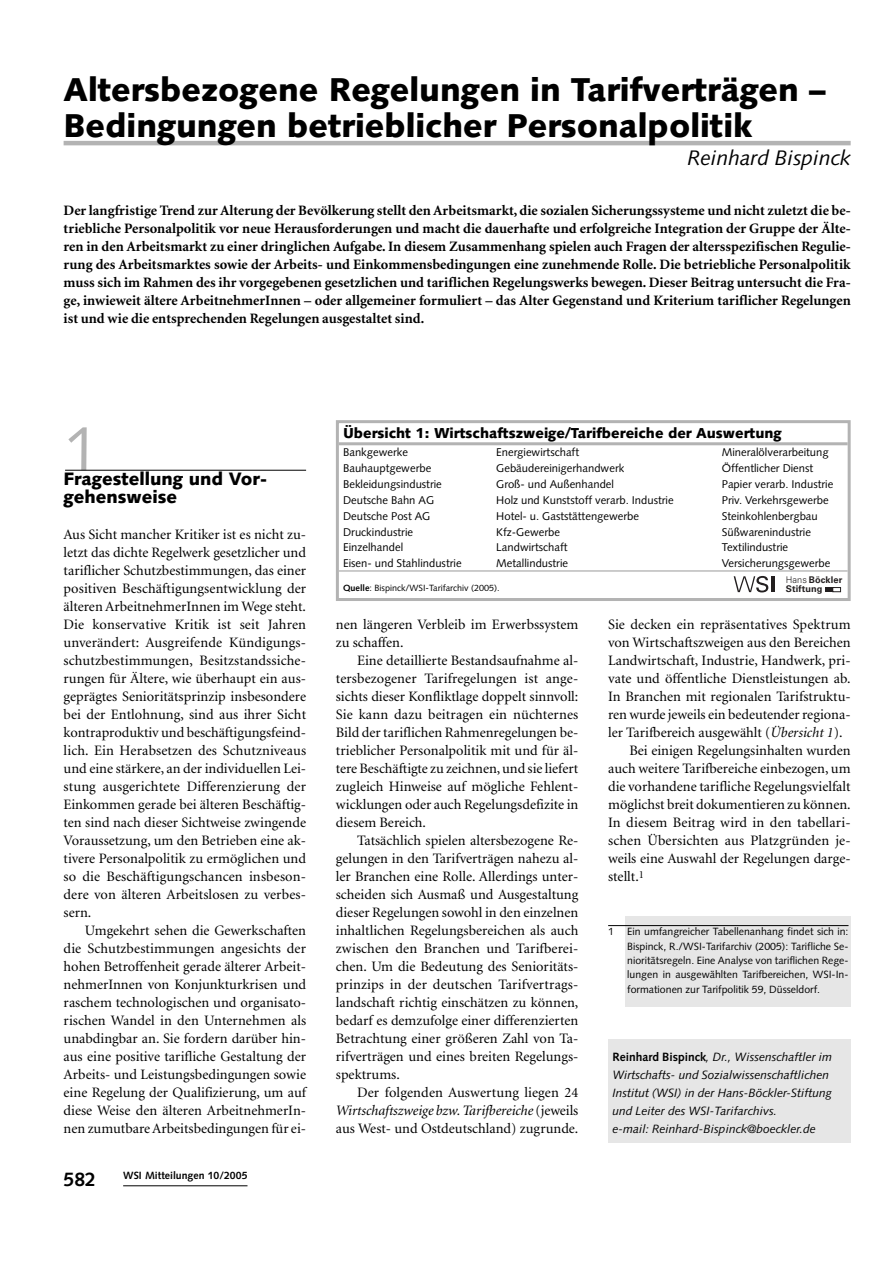
<style>
.page{position:relative;width:893px;height:1263px;background:#fff}
.page>*{position:absolute;margin:0;border:0;box-sizing:border-box;transform-origin:0 0}
.t1{font:63px "Syntax";color:#b3b3b3}
.t2{font:900 33px/36px "Syntax";color:#000}
.t3{font:italic 21px "Syntax";color:#000}
.t4{font:700 19.5px "Syntax";color:#000}
.t5{font:900 18px/18px "Syntax";color:#000}
.t6{font:14.4px/18px "Minion";color:#000;text-align:justify}
.t7{font:700 14.4px/18px "Minion";color:#000;text-align:justify}
.t8{font:900 14.4px "Syntax";color:#000}
.t9{font:italic 12px/18px "Syntax";color:#000}
.t10{font:11.25px "Syntax";color:#000}
.t11{font:10.5px/14.4px "Syntax";color:#000;text-align:justify}
.t12{font:700 10.5px "Syntax";color:#000}
.t13{font:700 9.3px/9.3px "Univers";letter-spacing:.01em;color:#231f20}
.t14{font:9px "Syntax";color:#000}
.s1{font-weight:700}
.s2{font-weight:300}
.s3{font-style:italic}
.s4{font-weight:700;font-style:normal}
</style>
<div class="page">
<hr style="left:123px;top:1185px;width:124px;height:1px;background:#000">
<div style="left:625px;top:916px;width:225px;height:91px;background:#e6e6e6"></div>
<hr style="left:65px;top:470px;width:241px;height:1px;background:#000">
<hr style="left:64px;top:141px;width:786px;height:4px;background:#b3b3b3">
<div style="left:608px;top:1039px;width:242px;height:104px;background:#e6e6e6"></div>
<hr style="left:608px;top:925px;width:240px;height:1px;background:#000">
<hr style="left:339px;top:442px;width:508px;height:3px;background:#b3b3b3">
<hr style="left:339px;top:571px;width:508px;height:1px;background:#999">
<div style="left:336px;top:420px;width:514px;height:181px;border:3px solid #b3b3b3"></div>
<div style="left:832px;top:587px;width:8px;height:5px;border:1px solid #231f20"></div>
<div style="left:824px;top:587px;width:8px;height:5px;background:#231f20"></div>
<svg style="left:733px;top:576px;width:35px;height:16px"></svg>
<hr style="left:771px;top:576px;width:3px;height:16px;background:#231f20">
<h2 class="t2" style="left:64px;top:74px;width:763px">Altersbezogene Regelungen in Tarifverträgen –<br>Bedingungen betrieblicher Personalpolitik</h2>
<h3 class="t3" style="left:687px;top:150px;width:165px">Reinhard Bispinck</h3>
<p class="t7" style="left:64px;top:203px;width:788px">Der langfristige Trend zur Alterung der Bevölkerung stellt den Arbeitsmarkt, die sozialen Sicherungssysteme und nicht zuletzt die be&shy;triebliche Personalpolitik vor neue Herausforderungen und macht die dauerhafte und erfolgreiche Integration der Gruppe der Älte&shy;ren in den Arbeitsmarkt zu einer dringlichen Aufgabe. In diesem Zusammenhang spielen auch Fragen der altersspezifischen Regulie&shy;rung des Arbeitsmarktes sowie der Arbeits- und Einkommensbedingungen eine zunehmende Rolle. Die betriebliche Personalpolitik muss sich im Rahmen des ihr vorgegebenen gesetzlichen und tariflichen Regelungswerks bewegen. Dieser Beitrag untersucht die Fra&shy;ge, inwieweit ältere ArbeitnehmerInnen – oder allgemeiner formuliert – das Alter Gegenstand und Kriterium tariflicher Regelungen ist und wie die entsprechenden Regelungen ausgestaltet sind.</p>
<h1 class="t1" style="left:64px;top:423px;width:37px">1</h1>
<p class="t5" style="left:64px;top:472px;width:205px">Fragestellung und Vor&shy;gehensweise</p>
<p class="t6" style="left:64px;top:527px;width:244px">Aus Sicht mancher Kritiker ist es nicht zu&shy;letzt das dichte Regelwerk gesetzlicher und tariflicher Schutzbestimmungen, das einer positiven Beschäftigungsentwicklung der älteren ArbeitnehmerInnen im Wege steht.<br>Die konservative Kritik ist seit Jahren unverändert: Ausgreifende Kündigungs&shy;schutzbestimmungen, Besitzstandssiche&shy;rungen für Ältere, wie überhaupt ein aus&shy;geprägtes Senioritätsprinzip insbesondere bei der Entlohnung, sind aus ihrer Sicht kontraproduktiv und beschäftigungsfeind&shy;lich. Ein Herabsetzen des Schutzniveaus und eine stärkere, an der individuellen Lei&shy;stung ausgerichtete Differenzierung der Einkommen gerade bei älteren Beschäftig&shy;ten sind nach dieser Sichtweise zwingende Voraussetzung, um den Betrieben eine ak&shy;tivere Personalpolitik zu ermöglichen und so die Beschäftigungschancen insbeson&shy;dere von älteren Arbeitslosen zu verbes&shy;sern.</p>
<p class="t6" style="left:64px;top:923px;width:244px;text-indent:21px">Umgekehrt sehen die Gewerkschaften die Schutzbestimmungen angesichts der hohen Betroffenheit gerade älterer Arbeit&shy;nehmerInnen von Konjunkturkrisen und raschem technologischen und organisato&shy;rischen Wandel in den Unternehmen als unabdingbar an. Sie fordern darüber hin&shy;aus eine positive tarifliche Gestaltung der Arbeits- und Leistungsbedingungen sowie eine Regelung der Qualifizierung, um auf diese Weise den älteren ArbeitnehmerIn&shy;nen zumutbare Arbeitsbedingungen für ei-</p>
<h3 class="t4" style="left:64px;top:1171px;width:34px">582</h3>
<p class="t12" style="left:123px;top:1172px;width:126px">WSI Mitteilungen 10/2005</p>
<p class="t8" style="left:343px;top:427px;width:440px">Übersicht 1: Wirtschaftszweige/Tarifbereiche der Auswertung</p>
<p class="t10" style="left:343px;top:448px;width:67px">Bankgewerke</p>
<p class="t10" style="left:496px;top:448px;width:84px">Energiewirtschaft</p>
<p class="t10" style="left:721px;top:448px;width:108px">Mineralölverarbeitung</p>
<p class="t10" style="left:343px;top:464px;width:90px">Bauhauptgewerbe</p>
<p class="t10" style="left:496px;top:464px;width:130px">Gebäudereinigerhandwerk</p>
<p class="t10" style="left:721px;top:464px;width:93px">Öffentlicher Dienst</p>
<p class="t10" style="left:343px;top:480px;width:100px">Bekleidungsindustrie</p>
<p class="t10" style="left:496px;top:480px;width:119px">Groß- und Außenhandel</p>
<p class="t10" style="left:721px;top:480px;width:113px">Papier verarb. Industrie</p>
<p class="t10" style="left:343px;top:495px;width:92px">Deutsche Bahn AG</p>
<p class="t10" style="left:496px;top:495px;width:179px">Holz und Kunststoff verarb. Industrie</p>
<p class="t10" style="left:721px;top:495px;width:109px">Priv. Verkehrsgewerbe</p>
<p class="t10" style="left:343px;top:511px;width:89px">Deutsche Post AG</p>
<p class="t10" style="left:496px;top:511px;width:144px">Hotel- u. Gaststättengewerbe</p>
<p class="t10" style="left:721px;top:511px;width:97px">Steinkohlenbergbau</p>
<p class="t10" style="left:343px;top:527px;width:71px">Druckindustrie</p>
<p class="t10" style="left:496px;top:527px;width:65px">Kfz-Gewerbe</p>
<p class="t10" style="left:721px;top:527px;width:91px">Süßwarenindustrie</p>
<p class="t10" style="left:343px;top:543px;width:61px">Einzelhandel</p>
<p class="t10" style="left:496px;top:543px;width:73px">Landwirtschaft</p>
<p class="t10" style="left:721px;top:543px;width:68px">Textilindustrie</p>
<p class="t10" style="left:343px;top:559px;width:120px">Eisen- und Stahlindustrie</p>
<p class="t10" style="left:496px;top:559px;width:73px">Metallindustrie</p>
<p class="t10" style="left:721px;top:559px;width:110px">Versicherungsgewerbe</p>
<p class="t14" style="left:343px;top:584px;width:158px"><span class="s1">Quelle</span>: Bispinck/WSI-Tarifarchiv (2005).</p>
<p class="t13" style="left:786px;top:576px;width:58px"><span class="s2">Hans</span> Böckler<br>Stiftung</p>
<p class="t6" style="left:336px;top:617px;width:244px">nen längeren Verbleib im Erwerbssystem zu schaffen.</p>
<p class="t6" style="left:336px;top:653px;width:244px;text-indent:21px">Eine detaillierte Bestandsaufnahme al&shy;tersbezogener Tarifregelungen ist ange&shy;sichts dieser Konfliktlage doppelt sinnvoll:<br>Sie kann dazu beitragen ein nüchternes Bild der tariflichen Rahmenregelungen be&shy;trieblicher Personalpolitik mit und für äl&shy;tere Beschäftigte zu zeichnen, und sie liefert zugleich Hinweise auf mögliche Fehlent&shy;wicklungen oder auch Regelungsdefizite in diesem Bereich.</p>
<p class="t6" style="left:336px;top:833px;width:244px;text-indent:21px">Tatsächlich spielen altersbezogene Re&shy;gelungen in den Tarifverträgen nahezu al&shy;ler Branchen eine Rolle. Allerdings unter&shy;scheiden sich Ausmaß und Ausgestaltung dieser Regelungen sowohl in den einzelnen inhaltlichen Regelungsbereichen als auch zwischen den Branchen und Tarifberei&shy;chen. Um die Bedeutung des Senioritäts&shy;prinzips in der deutschen Tarifvertrags&shy;landschaft richtig einschätzen zu können, bedarf es demzufolge einer differenzierten Betrachtung einer größeren Zahl von Ta&shy;rifverträgen und eines breiten Regelungs&shy;spektrums.</p>
<p class="t6" style="left:336px;top:1085px;width:244px;text-indent:21px">Der folgenden Auswertung liegen 24<br><span class="s3">Wirtschaftszweige bzw. Tarifbereiche</span>(jeweils aus West- und Ostdeutschland) zugrunde.</p>
<p class="t6" style="left:608px;top:617px;width:244px">Sie decken ein repräsentatives Spektrum</p>
<p class="t6" style="left:608px;top:635px;width:244px">von Wirtschaftszweigen aus den Bereichen</p>
<p class="t6" style="left:608px;top:653px;width:244px">Landwirtschaft, Industrie, Handwerk, pri-</p>
<p class="t6" style="left:608px;top:671px;width:244px">vate und öffentliche Dienstleistungen ab.</p>
<p class="t6" style="left:608px;top:689px;width:244px">In Branchen mit regionalen Tarifstruktu-</p>
<p class="t6" style="left:608px;top:707px;width:244px">ren wurde jeweils ein bedeutender regiona-</p>
<p class="t6" style="left:608px;top:725px;width:236px">ler Tarifbereich ausgewählt (<span class="s3">Übersicht 1</span>).</p>
<p class="t6" style="left:629px;top:743px;width:223px">Bei einigen Regelungsinhalten wurden</p>
<p class="t6" style="left:608px;top:761px;width:244px">auch weitere Tarifbereiche einbezogen, um</p>
<p class="t6" style="left:608px;top:779px;width:244px">die vorhandene tarifliche Regelungsvielfalt</p>
<p class="t6" style="left:608px;top:797px;width:244px">möglichst breit dokumentieren zu können.</p>
<p class="t6" style="left:608px;top:815px;width:244px">In diesem Beitrag wird in den tabellari-</p>
<p class="t6" style="left:608px;top:833px;width:244px">schen Übersichten aus Platzgründen je-</p>
<p class="t6" style="left:608px;top:851px;width:244px">weils eine Auswahl der Regelungen darge-</p>
<p class="t6" style="left:608px;top:869px;width:37px">stellt.<sup>1</sup></p>
<p class="t11" style="left:608px;top:925px;width:7px">1</p>
<p class="t11" style="left:627px;top:925px;width:223px">Ein umfangreicher Tabellenanhang findet sich in:<br>Bispinck, R./WSI-Tarifarchiv (2005): Tarifliche Se&shy;nioritätsregeln. Eine Analyse von tariflichen Rege&shy;lungen in ausgewählten Tarifbereichen, WSI-In&shy;formationen zur Tarifpolitik 59, Düsseldorf.</p>
<p class="t9" style="left:612px;top:1049px;width:221px"><span class="s4">Reinhard Bispinck</span>, Dr., Wissenschaftler im Wirtschafts- und Sozialwissenschaftlichen Institut (WSI) in der Hans-Böckler-Stiftung und Leiter des WSI-Tarifarchivs.<br>e-mail: Reinhard-Bispinck@boeckler.de</p>
</div>
